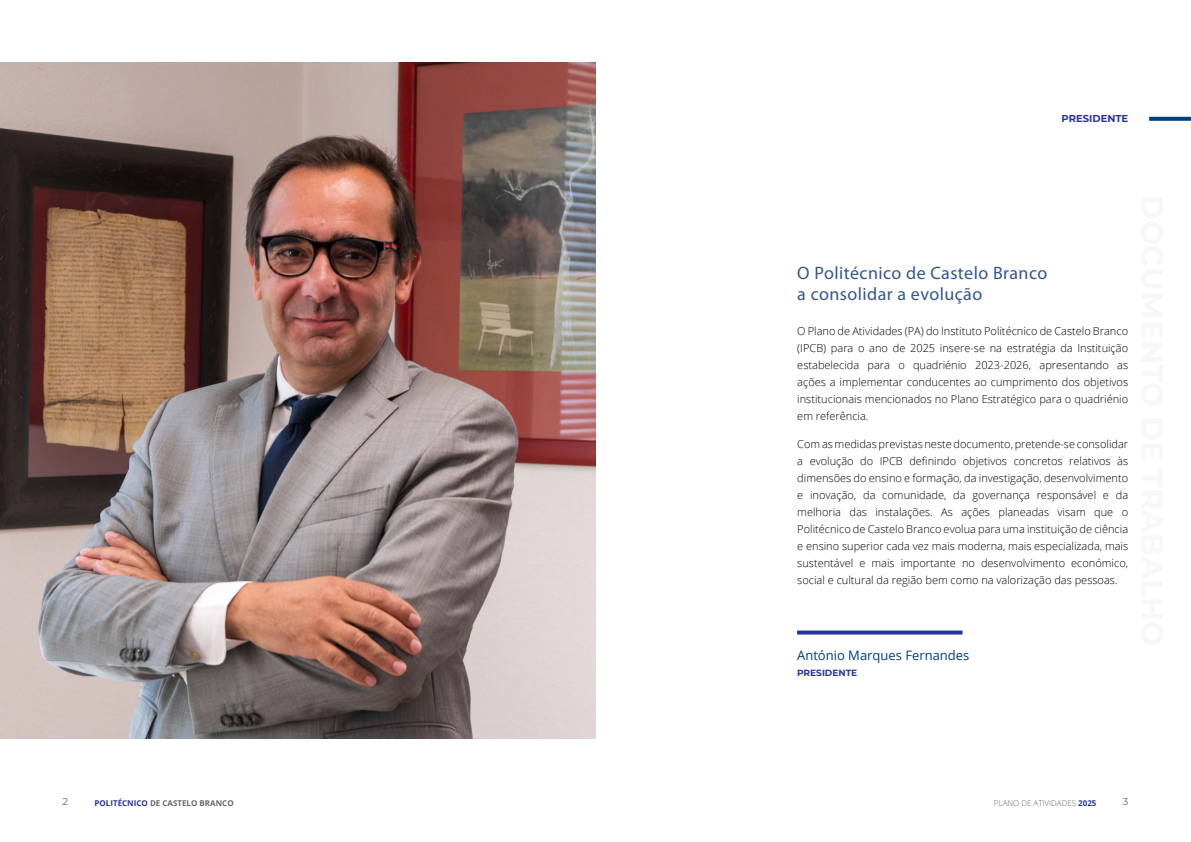
<style>
.page{position:relative;width:1191px;height:842px;background:#fff}
.page>*{position:absolute;margin:0;border:0;box-sizing:border-box;transform-origin:0 0}
.t1{font:18px/21.6px "Myriad Pro";letter-spacing:.025em;color:#325691}
.t2{font:13px "Open Sans";color:#003e7e}
.t3{font:300 11px/17px "Open Sans";color:#000;text-align:justify}
.t4{font:700 10px "Montserrat";color:#26339e}
.t5{font:10px "Montserrat";color:#666670}
.t6{font:700 9px "Montserrat";color:#26339e}
.t7{font:700 8px "Open Sans";color:#666670}
.t8{font:300 8px "Open Sans";color:#666670}
.s1{color:#26339e}
.s2{font-weight:700;color:#26339e}
</style>
<div class="page">
<img style="left:0;top:62px;width:595px;height:677px">
<svg style="left:1149px;top:117px;width:42px;height:4px"></svg>
<svg style="left:797px;top:630px;width:165px;height:4px"></svg>
<p class="t4" style="left:1061px;top:111px;width:68px">PRESIDENTE</p>
<h1 class="t1" style="left:797px;top:262px;width:251px">O Politécnico de Castelo Branco a consolidar a evolução</h1>
<p class="t3" style="left:797px;top:322px;width:332px">O Plano de Atividades (PA) do Instituto Politécnico de Castelo Branco (IPCB) para o ano de 2025 insere-se na estratégia da Instituição estabelecida para o quadriénio 2023-2026, apresentando as ações a implementar conducentes ao cumprimento dos objetivos institucionais mencionados no Plano Estratégico para o quadriénio em referência.</p>
<p class="t3" style="left:797px;top:435px;width:332px">Com as medidas previstas neste documento, pretende-se consolidar a evolução do IPCB definindo objetivos concretos relativos às dimensões do ensino e formação, da investigação, desenvolvimento e inovação, da comunidade, da governança responsável e da melhoria das instalações. As ações planeadas visam que o Politécnico de Castelo Branco evolua para uma instituição de ciência e ensino superior cada vez mais moderna, mais especializada, mais sustentável e mais importante no desenvolvimento económico, social e cultural da região bem como na valorização das pessoas.</p>
<p class="t2" style="left:797px;top:646px;width:174px">António Marques Fernandes</p>
<p class="t6" style="left:797px;top:666px;width:62px">PRESIDENTE</p>
<p class="t5" style="left:62px;top:795px;width:7px">2</p>
<p class="t7" style="left:94px;top:798px;width:141px"><span class="s1">POLITÉCNICO</span> DE CASTELO BRANCO</p>
<p class="t8" style="left:994px;top:797px;width:104px">PLANO DE ATIVIDADES <span class="s2">2025</span></p>
<p class="t5" style="left:1123px;top:795px;width:7px">3</p>
</div>
